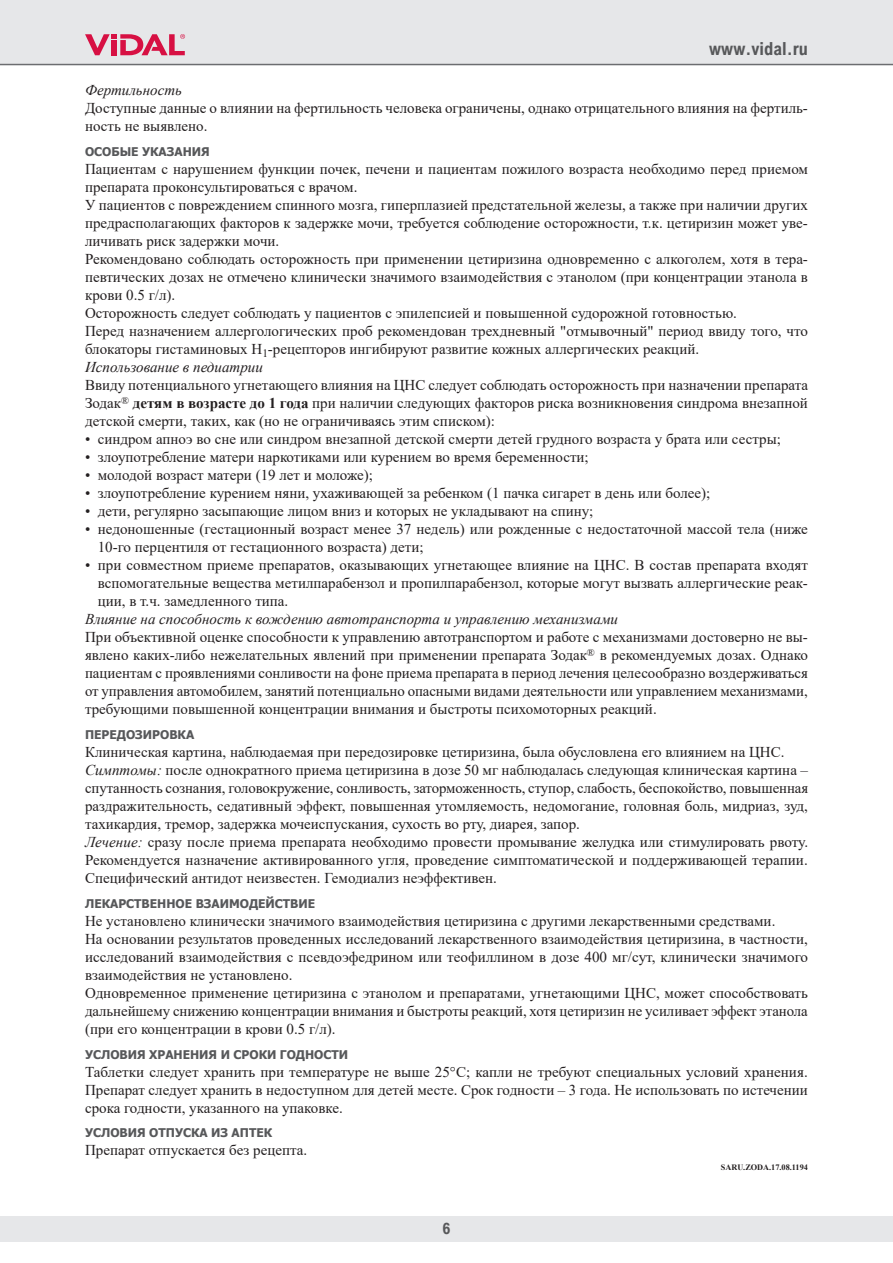
<style>
.page{position:relative;width:893px;height:1263px;background:#fff}
.page>*{position:absolute;margin:0;border:0;box-sizing:border-box;transform-origin:0 0}
.t1{font:700 18px "Arial Nova Cond";color:#57585a}
.t2{font:700 15.75px "Arial Nova Cond";color:#57585a}
.t3{font:15px/18px "Times New Roman";color:#231f20}
.t4{font:italic 15px "Times New Roman";color:#231f20}
.t5{font:700 12px "Tahoma";color:#57585a}
.t6{font:700 8.25px "Times New Roman";color:#231f20}
.s1{font-style:italic}
.s2{font-weight:700}
</style>
<div class="page">
<div style="left:0;top:1216px;width:893px;height:26px;background:#e6e7e9"></div>
<div style="left:0;top:0;width:893px;height:64px;background:#e6e7e9"></div>
<svg style="left:85px;top:34px;width:100px;height:21px"></svg>
<hr style="left:0;top:64px;width:893px;height:1px;background:#6c6d70">
<p class="t1" style="left:709px;top:38px;width:100px">www.vidal.ru</p>
<p class="t4" style="left:85px;top:80px;width:98px">Фертильность</p>
<p class="t3" style="left:85px;top:99px;width:724px">Доступные данные о влиянии на фертильность человека ограничены, однако отрицательного влияния на фертиль&shy;ность не выявлено.</p>
<p class="t5" style="left:85px;top:143px;width:126px">ОСОБЫЕ УКАЗАНИЯ</p>
<p class="t3" style="left:85px;top:160px;width:725px">Пациентам с нарушением функции почек, печени и пациентам пожилого возраста необходимо перед приемом препарата проконсультироваться с врачом.<br>У пациентов с повреждением спинного мозга, гиперплазией предстательной железы, а также при наличии других предрасполагающих факторов к задержке мочи, требуется соблюдение осторожности, т.к. цетиризин может уве&shy;личивать риск задержки мочи.<br>Рекомендовано соблюдать осторожность при применении цетиризина одновременно с алкоголем, хотя в тера&shy;певтических дозах не отмечено клинически значимого взаимодействия с этанолом (при концентрации этанола в крови 0.5 г/л).<br>Осторожность следует соблюдать у пациентов с эпилепсией и повышенной судорожной готовностью.<br>Перед назначением аллергологических проб рекомендован трехдневный "отмывочный" период ввиду того, что блокаторы гистаминовых Н<sub>1</sub>-рецепторов ингибируют развитие кожных аллергических реакций.<br><span class="s1">Использование в педиатрии</span></p>
<p class="t3" style="left:85px;top:376px;width:725px;text-align:justify">Ввиду потенциального угнетающего влияния на ЦНС следует соблюдать осторожность при назначении препарата Зодак<sup>®</sup> <span class="s2">детям в возрасте до 1 года</span> при наличии следующих факторов риска возникновения синдрома внезапной детской смерти, таких, как (но не ограничиваясь этим списком):</p>
<p class="t3" style="left:85px;top:430px;width:697px">• синдром апноэ во сне или синдром внезапной детской смерти детей грудного возраста у брата или сестры;</p>
<p class="t3" style="left:85px;top:448px;width:505px">• злоупотребление матери наркотиками или курением во время беременности;</p>
<p class="t3" style="left:85px;top:466px;width:290px">• молодой возраст матери (19 лет и моложе);</p>
<p class="t3" style="left:85px;top:484px;width:627px">• злоупотребление курением няни, ухаживающей за ребенком (1 пачка сигарет в день или более);</p>
<p class="t3" style="left:85px;top:502px;width:510px">• дети, регулярно засыпающие лицом вниз и которых не укладывают на спину;</p>
<p class="t3" style="left:98px;top:520px;width:712px;text-indent:-13px">• недоношенные (гестационный возраст менее 37 недель) или рожденные с недостаточной массой тела (ниже<br>10-го перцентиля от гестационного возраста) дети;</p>
<p class="t3" style="left:98px;top:556px;width:712px;text-align:justify;text-indent:-13px">• при совместном приеме препаратов, оказывающих угнетающее влияние на ЦНС. В состав препарата входят вспомогательные вещества метилпарабензол и пропилпарабензол, которые могут вызвать аллергические реак&shy;ции, в т.ч. замедленного типа.</p>
<p class="t4" style="left:85px;top:609px;width:535px">Влияние на способность к вождению автотранспорта и управлению механизмами</p>
<p class="t3" style="left:85px;top:628px;width:724px;text-align:justify">При объективной оценке способности к управлению автотранспортом и работе с механизмами достоверно не вы&shy;явлено каких-либо нежелательных явлений при применении препарата Зодак<sup>®</sup> в рекомендуемых дозах. Однако пациентам с проявлениями сонливости на фоне приема препарата в период лечения целесообразно воздерживаться от управления автомобилем, занятий потенциально опасными видами деятельности или управлением механизмами, требующими повышенной концентрации внимания и быстроты психомоторных реакций.</p>
<p class="t5" style="left:85px;top:726px;width:111px">ПЕРЕДОЗИРОВКА</p>
<p class="t3" style="left:85px;top:742px;width:725px">Клиническая картина, наблюдаемая при передозировке цетиризина, была обусловлена его влиянием на ЦНС.<br><span class="s1">Симптомы:</span> после однократного приема цетиризина в дозе 50 мг наблюдалась следующая клиническая картина – спутанность сознания, головокружение, сонливость, заторможенность, ступор, слабость, беспокойство, повышенная раздражительность, седативный эффект, повышенная утомляемость, недомогание, головная боль, мидриаз, зуд, тахикардия, тремор, задержка мочеиспускания, сухость во рту, диарея, запор.<br><span class="s1">Лечение:</span> сразу после приема препарата необходимо провести промывание желудка или стимулировать рвоту.<br>Рекомендуется назначение активированного угля, проведение симптоматической и поддерживающей терапии.<br>Специфический антидот неизвестен. Гемодиализ неэффективен.</p>
<p class="t5" style="left:85px;top:895px;width:232px">ЛЕКАРСТВЕННОЕ ВЗАИМОДЕЙСТВИЕ</p>
<p class="t3" style="left:85px;top:911px;width:725px">Не установлено клинически значимого взаимодействия цетиризина с другими лекарственными средствами.<br>На основании результатов проведенных исследований лекарственного взаимодействия цетиризина, в частности, исследований взаимодействия с псевдоэфедрином или теофиллином в дозе 400 мг/сут, клинически значимого взаимодействия не установлено.<br>Одновременное применение цетиризина с этанолом и препаратами, угнетающими ЦНС, может способствовать дальнейшему снижению концентрации внимания и быстроты реакций, хотя цетиризин не усиливает эффект этанола (при его концентрации в крови 0.5 г/л).</p>
<p class="t5" style="left:85px;top:1046px;width:265px">УСЛОВИЯ ХРАНЕНИЯ И СРОКИ ГОДНОСТИ</p>
<p class="t3" style="left:85px;top:1062px;width:724px;text-align:justify">Таблетки следует хранить при температуре не выше 25°С; капли не требуют специальных условий хранения.<br>Препарат следует хранить в недоступном для детей месте. Срок годности – 3 года. Не использовать по истечении срока годности, указанного на упаковке.</p>
<p class="t5" style="left:85px;top:1124px;width:189px">УСЛОВИЯ ОТПУСКА ИЗ АПТЕК</p>
<p class="t3" style="left:85px;top:1141px;width:224px">Препарат отпускается без рецепта.</p>
<p class="t6" style="left:721px;top:1161px;width:89px">SARU.ZODA.17.08.1194</p>
<p class="t2" style="left:443px;top:1218px;width:9px">6</p>
</div>
